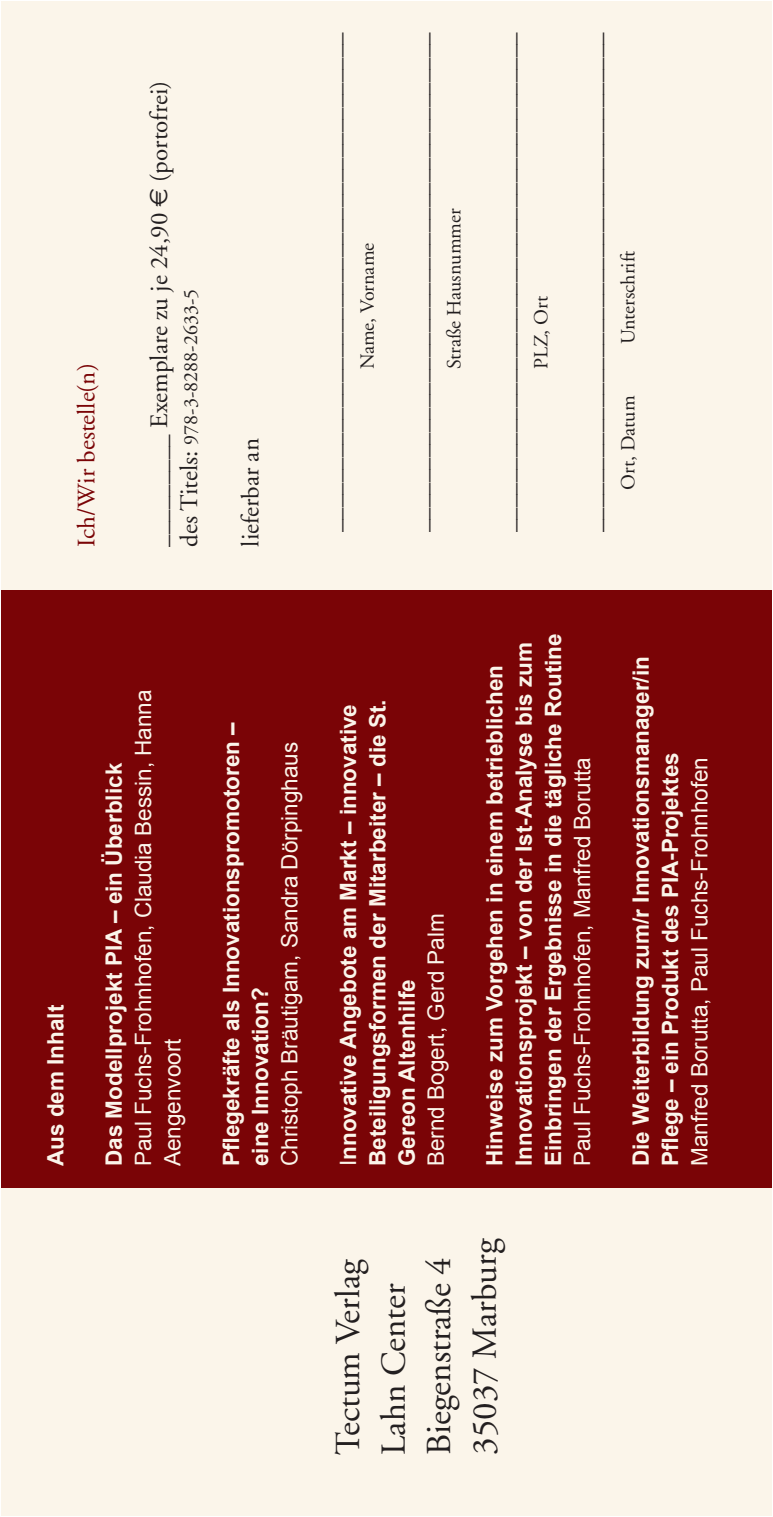
<style>
.page{position:relative;width:773px;height:1517px;background:#fff}
.page>*{position:absolute;margin:0;border:0;box-sizing:border-box;transform-origin:0 0}
.t1{font:35px/45.5px "Adobe Garamond";color:#231f20}
.t2{font:25px "Adobe Garamond";color:#231f20}
.t3{font:25px "Adobe Garamond";color:#7a0406}
.t4{font:700 22.5px/29.2px "Arial";color:#fbf5ea}
.t5{font:22.5px/29.2px "Arial";color:#fbf5ea}
.t6{font:20px "Adobe Garamond";color:#231f20}
.s1{font-family:"Euro Sig"}
.s2{font-size:25px}
.s3{font-weight:400}
</style>
<div class="page">
<div style="left:1px;top:1px;width:770px;height:1514px;background:#fbf5ea"></div>
<div style="left:1px;top:590px;width:770px;height:597px;background:#7a0406"></div>
<p class="t3" style="left:73px;top:546px;width:185px;rotate:-90deg">Ich/Wir bestelle(n)</p>
<p class="t2" style="left:146px;top:546px;width:467px;rotate:-90deg">_________ Exemplare zu je 24,90 <span class="s1">€</span> (portofrei)</p>
<p class="t6" style="left:180px;top:546px;width:259px;rotate:-90deg"><span class="s2">des Titels:</span> 978-3-8288-2633-5</p>
<p class="t2" style="left:237px;top:546px;width:110px;rotate:-90deg">lieferbar an</p>
<p class="t2" style="left:319px;top:532px;width:501px;rotate:-90deg">________________________________________</p>
<p class="t6" style="left:356px;top:369px;width:128px;rotate:-90deg">Name, Vorname</p>
<p class="t2" style="left:406px;top:532px;width:501px;rotate:-90deg">________________________________________</p>
<p class="t6" style="left:443px;top:369px;width:163px;rotate:-90deg">Straße Hausnummer</p>
<p class="t2" style="left:493px;top:532px;width:501px;rotate:-90deg">________________________________________</p>
<p class="t6" style="left:530px;top:369px;width:75px;rotate:-90deg">PLZ, Ort</p>
<p class="t2" style="left:580px;top:532px;width:501px;rotate:-90deg">________________________________________</p>
<p class="t6" style="left:617px;top:344px;width:95px;rotate:-90deg">Unterschrift</p>
<p class="t6" style="left:617px;top:490px;width:96px;rotate:-90deg">Ort, Datum</p>
<p class="t4" style="left:42px;top:1166px;width:163px;rotate:-90deg">Aus dem Inhalt</p>
<p class="t4" style="left:100px;top:1166px;width:405px;rotate:-90deg">Das Modellprojekt PIA – ein Überblick</p>
<p class="t5" style="left:129px;top:1166px;width:478px;rotate:-90deg">Paul Fuchs-Frohnhofen, Claudia Bessin, Hanna<br>Aengenvoort</p>
<p class="t4" style="left:217px;top:1166px;width:445px;rotate:-90deg">Pflegekräfte als Innovationspromotoren – eine Innovation?</p>
<p class="t5" style="left:275px;top:1166px;width:425px;rotate:-90deg">Christoph Bräutigam, Sandra Dörpinghaus</p>
<p class="t4" style="left:334px;top:1166px;width:468px;rotate:-90deg"><span class="s3">I</span>nnovative Angebote am Markt – innovative<br>Beteiligungsformen der Mitarbeiter – die St.<br>Gereon Altenhilfe</p>
<p class="t5" style="left:421px;top:1166px;width:254px;rotate:-90deg">Bernd Bogert, Gerd Palm</p>
<p class="t4" style="left:480px;top:1166px;width:534px;rotate:-90deg">Hinweise zum Vorgehen in einem betrieblichen<br>Innovationsprojekt – von der Ist-Analyse bis zum<br>Einbringen der Ergebnisse in die tägliche Routine</p>
<p class="t5" style="left:568px;top:1166px;width:410px;rotate:-90deg">Paul Fuchs-Frohnhofen, Manfred Borutta</p>
<h1 class="t1" style="left:326px;top:1455px;width:218px;rotate:-90deg">Tectum Verlag<br>Lahn Center<br>Biegenstraße 4<br>35037 Marburg</h1>
<p class="t4" style="left:627px;top:1166px;width:511px;rotate:-90deg">Die Weiterbildung zum/r Innovationsmanager/in<br>Pflege – ein Produkt des PIA-Projektes</p>
<p class="t5" style="left:685px;top:1166px;width:410px;rotate:-90deg">Manfred Borutta, Paul Fuchs-Frohnhofen</p>
</div>
